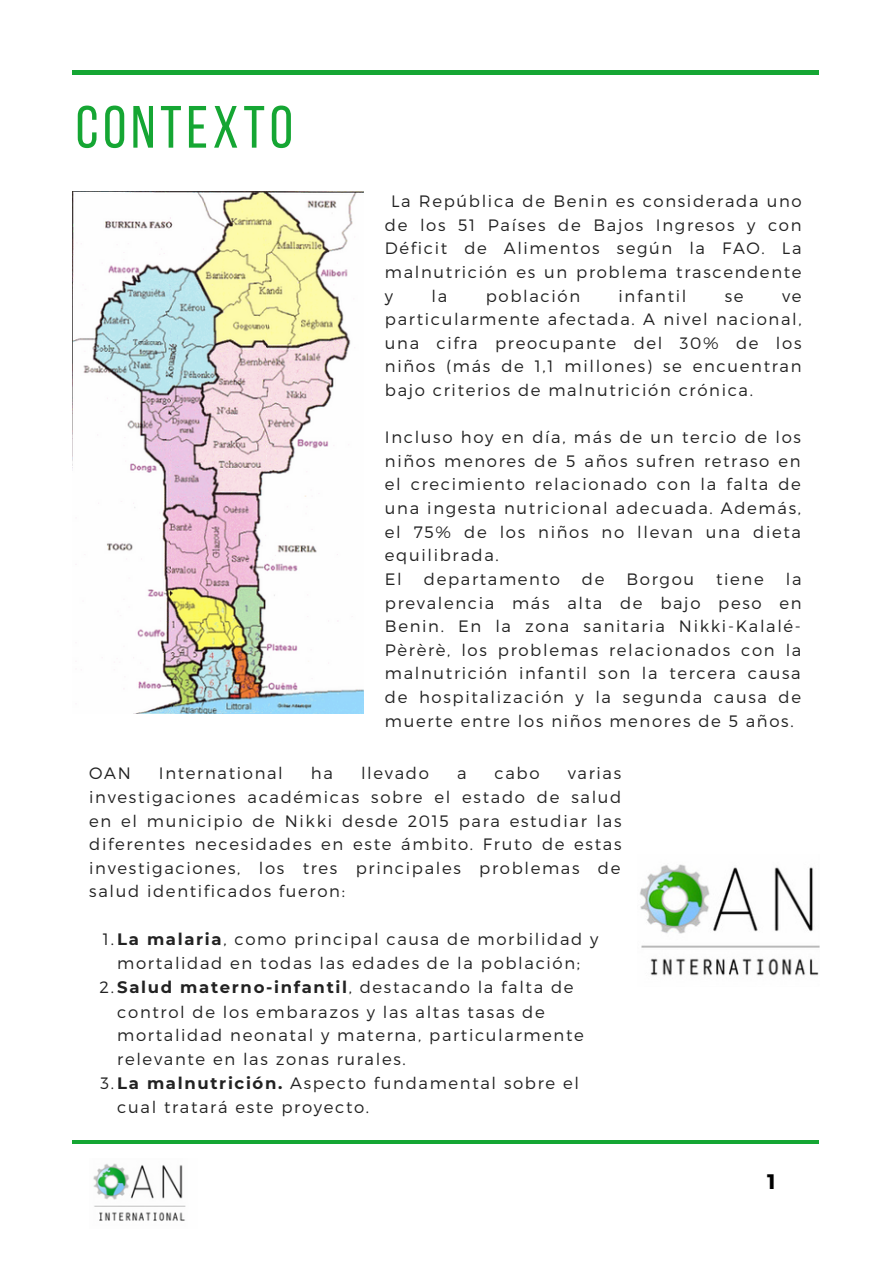
<style>
.page{position:relative;width:893px;height:1264px;background:#fff}
.page>*{position:absolute;margin:0;border:0;box-sizing:border-box;transform-origin:0 0}
.t1{font:59.55px "Bebas Neue";letter-spacing:.08em;color:#15a633}
.t2{font:700 21px "Montserrat";color:#000}
.t3{font:300 16.5px/23.5px "Montserrat";letter-spacing:.1em;color:#222;text-align:justify}
.s1{font-weight:700}
</style>
<div class="page">
<hr style="left:72px;top:71px;width:747px;height:3px;background:#15a633">
<img style="left:93px;top:1163px;width:93px;height:58px">
<hr style="left:72px;top:1140px;width:747px;height:3px;background:#15a633">
<img style="left:72px;top:191px;width:291px;height:522px">
<img style="left:640px;top:864px;width:179px;height:112px">
<h1 class="t1" style="left:76px;top:103px;width:219px">CONTEXTO</h1>
<p class="t3" style="left:385px;top:188px;width:418px;text-indent:6px">La República de Benin es considerada uno de los 51 Países de Bajos Ingresos y con Déficit de Alimentos según la FAO. La malnutrición es un problema trascendente y</p>
<p class="t3" style="left:431px;top:283px;width:17px">la</p>
<p class="t3" style="left:485px;top:283px;width:96px">población</p>
<p class="t3" style="left:618px;top:283px;width:69px">infantil</p>
<p class="t3" style="left:724px;top:283px;width:20px">se</p>
<p class="t3" style="left:385px;top:283px;width:418px;text-indent:397px">ve particularmente afectada. A nivel nacional, una cifra preocupante del 30% de los niños (más de 1,1 millones) se encuentran bajo criterios de malnutrición crónica.</p>
<p class="t3" style="left:385px;top:425px;width:417px;text-align:left">Incluso hoy en día, más de un tercio de los niños menores de 5 años sufren retraso en el crecimiento relacionado con la falta de una ingesta nutricional adecuada. Además, el 75% de los niños no llevan una dieta equilibrada.<br>El</p>
<p class="t3" style="left:385px;top:566px;width:418px;text-indent:401px">la prevalencia más alta de bajo peso en Benin. En la zona sanitaria Nikki-Kalalé-Pèrèrè, los problemas relacionados con la malnutrición infantil son la tercera causa de hospitalización y la segunda causa de muerte entre los niños menores de 5 años.</p>
<p class="t3" style="left:424px;top:566px;width:138px">departamento</p>
<p class="t3" style="left:582px;top:566px;width:24px">de</p>
<p class="t3" style="left:626px;top:566px;width:69px">Borgou</p>
<p class="t3" style="left:716px;top:566px;width:49px">tiene</p>
<p class="t3" style="left:89px;top:761px;width:43px">OAN</p>
<p class="t3" style="left:159px;top:761px;width:125px">International</p>
<p class="t3" style="left:311px;top:761px;width:24px">ha</p>
<p class="t3" style="left:361px;top:761px;width:69px">llevado</p>
<p class="t3" style="left:457px;top:761px;width:11px">a</p>
<p class="t3" style="left:494px;top:761px;width:47px">cabo</p>
<p class="t3" style="left:89px;top:761px;width:533px;text-indent:478px">varias investigaciones académicas sobre el estado de salud en el municipio de Nikki desde 2015 para estudiar las diferentes necesidades en este ámbito. Fruto de estas investigaciones, los tres principales problemas de salud identificados fueron:</p>
<p class="t3" style="left:103px;top:926px;width:497px">1.<span class="s1">La malaria</span>, como principal causa de morbilidad y</p>
<p class="t3" style="left:117px;top:951px;width:464px">mortalidad en todas las edades de la población;</p>
<p class="t3" style="left:99px;top:974px;width:475px">2.<span class="s1">Salud materno-infantil</span>, destacando la falta de</p>
<p class="t3" style="left:117px;top:999px;width:429px">control de los embarazos y las altas tasas de</p>
<p class="t3" style="left:117px;top:1022px;width:468px">mortalidad neonatal y materna, particularmente</p>
<p class="t3" style="left:117px;top:1046px;width:290px">relevante en las zonas rurales.</p>
<p class="t3" style="left:100px;top:1070px;width:480px">3.<span class="s1">La malnutrición.</span> Aspecto fundamental sobre el</p>
<p class="t3" style="left:117px;top:1094px;width:253px">cual tratará este proyecto.</p>
<p class="t2" style="left:767px;top:1167px;width:10px">1</p>
</div>
